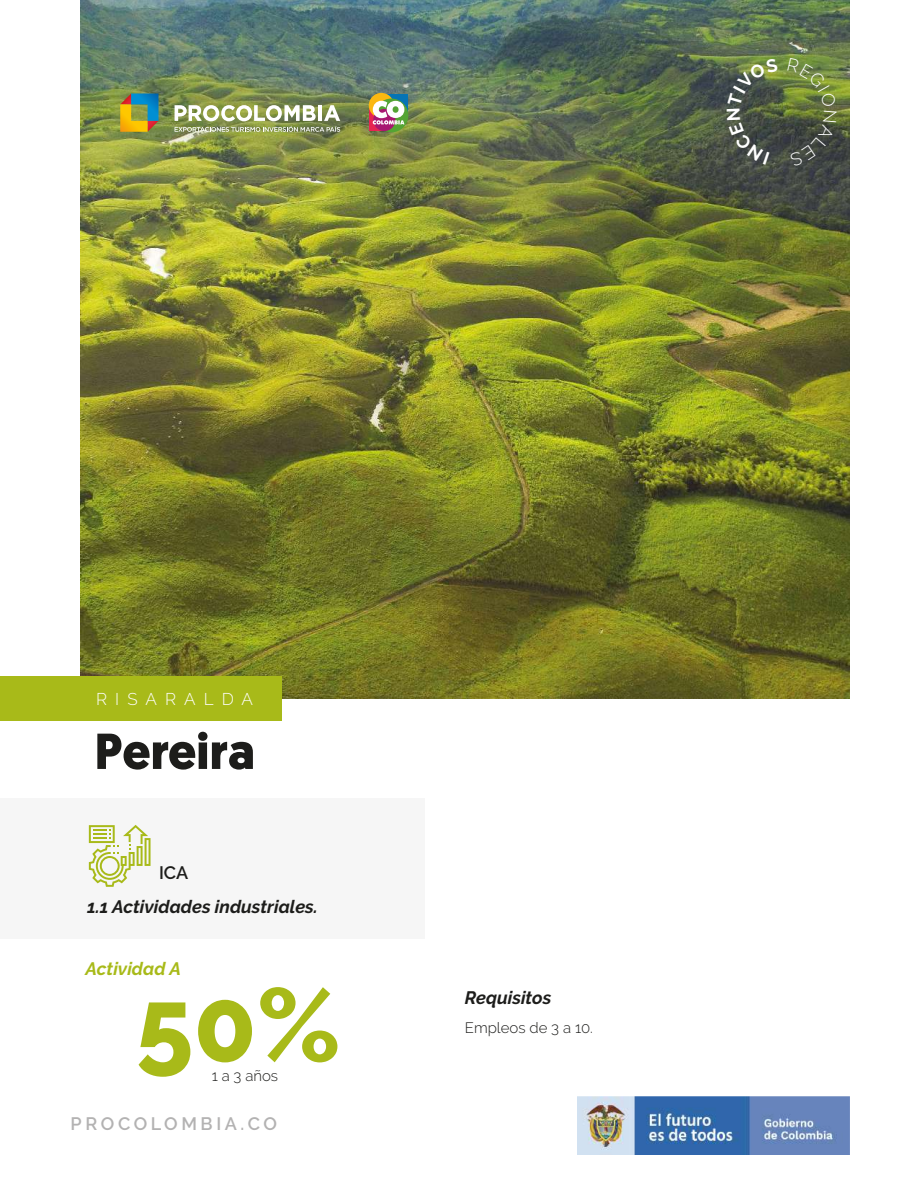
<style>
.page{position:relative;width:918px;height:1188px;background:#fff}
.page>*{position:absolute;margin:0;border:0;box-sizing:border-box;transform-origin:0 0}
.t1{font:800 103.2px "Raleway";color:#a8ba19}
.t2{font:700 50.4px "Geomanist";color:#1d1d1b}
.t3{font:italic 700 18px "Raleway";color:#1d1d1b}
.t4{font:600 18px "Raleway";letter-spacing:.2em;color:#b3b2b2}
.t5{font:italic 700 18px "Raleway";color:#a8ba19}
.t6{font:600 18px "Raleway";color:#1d1d1b}
.t7{font:300 16.95px "Raleway";letter-spacing:.48em;color:#fff}
.t8{font:300 15px "Raleway";color:#1d1d1b}
</style>
<div class="page">
<div style="left:0;top:798px;width:425px;height:141px;background:#f6f6f6"></div>
<img style="left:578px;top:1097px;width:271px;height:57px">
<img style="left:80px;top:0;width:769px;height:698px">
<div style="left:0;top:676px;width:281px;height:45px;background:#a8ba19"></div>
<svg style="left:120px;top:93px;width:39px;height:39px;background:#879559"></svg>
<svg style="left:175px;top:105px;width:165px;height:27px"></svg>
<div style="left:369px;top:105px;width:26px;height:26px;background:#e62552"></div>
<div style="left:386px;top:94px;width:22px;height:22px;background:#0574b4"></div>
<div style="left:369px;top:93px;width:25px;height:25px;background:#fbb811;border-radius:50%"></div>
<div style="left:375px;top:99px;width:33px;height:33px;background:#54a433;border-radius:50%"></div>
<div style="left:373px;top:109px;width:22px;height:22px;background:#a71771;border-radius:50%"></div>
<svg style="left:373px;top:101px;width:31px;height:24px"></svg>
<svg style="left:89px;top:825px;width:62px;height:62px"></svg>
<svg style="left:727px;top:58px;width:51px;height:107px;background:#4e5945"></svg>
<svg style="left:787px;top:58px;width:50px;height:108px;background:#5c6b3d"></svg>
<p class="t7" style="left:96px;top:689px;width:159px">RISARALDA</p>
<h2 class="t2" style="left:94px;top:718px;width:162px">Pereira</h2>
<p class="t6" style="left:159px;top:862px;width:31px">ICA</p>
<p class="t3" style="left:87px;top:896px;width:232px">1.1 Actividades industriales.</p>
<p class="t5" style="left:86px;top:958px;width:97px">Actividad A</p>
<h1 class="t1" style="left:136px;top:966px;width:207px">50%</h1>
<p class="t8" style="left:212px;top:1067px;width:68px">1 a 3 años</p>
<p class="t4" style="left:71px;top:1113px;width:208px">PROCOLOMBIA.CO</p>
<p class="t3" style="left:465px;top:987px;width:88px">Requisitos</p>
<p class="t8" style="left:465px;top:1019px;width:130px">Empleos de 3 a 10.</p>
</div>
